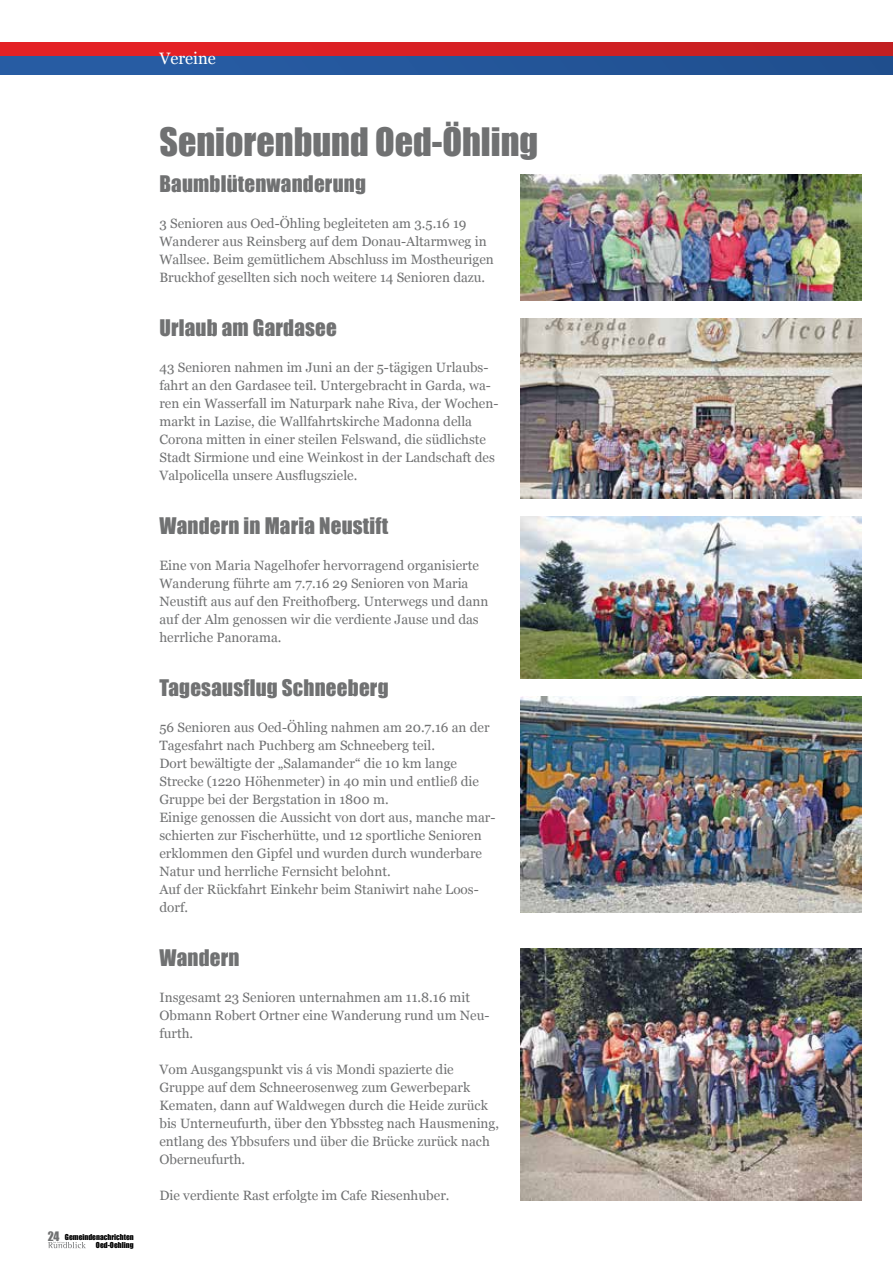
<style>
.page{position:relative;width:893px;height:1263px;background:#fff}
.page>*{position:absolute;margin:0;border:0;box-sizing:border-box;transform-origin:0 0}
.t1{font:36px "Impact";color:#707172}
.t2{font:21px "Impact";letter-spacing:.01em;color:#707172}
.t3{font:16.5px "Georgia";color:#fff}
.t4{font:13.5px/18px "Georgia";color:#707172}
.t5{font:7.5px/8.2px "Impact";color:#000;text-align:right}
.s1{font-size:12px;color:#707172}
</style>
<div class="page">
<div style="left:0;top:55px;width:893px;height:19px;background:#24579b"></div>
<svg style="left:0;top:43px;width:893px;height:12px;background:#d62023"></svg>
<svg style="left:48px;top:1242px;width:38px;height:6px"></svg>
<img style="left:521px;top:174px;width:340px;height:126px">
<img style="left:521px;top:516px;width:340px;height:162px">
<img style="left:521px;top:318px;width:340px;height:180px">
<img style="left:521px;top:696px;width:340px;height:216px">
<img style="left:521px;top:948px;width:340px;height:252px">
<p class="t5" style="left:48px;top:1233px;width:87px"><span class="s1">24</span> Gemeindenachrichten<br>Oed-Oehling</p>
<p class="t3" style="left:159px;top:48px;width:58px">Vereine</p>
<h1 class="t1" style="left:159px;top:114px;width:380px">Seniorenbund Oed-Öhling</h1>
<h2 class="t2" style="left:159px;top:168px;width:208px">Baumblütenwanderung</h2>
<p class="t4" style="left:159px;top:215px;width:336px">3 Senioren aus Oed-Öhling begleiteten am 3.5.16 19<br>Wanderer aus Reinsberg auf dem Donau-Altarmweg in Wallsee. Beim gemütlichem Abschluss im Mostheurigen Bruckhof gesellten sich noch weitere 14 Senioren dazu.</p>
<h2 class="t2" style="left:159px;top:312px;width:179px">Urlaub am Gardasee</h2>
<p class="t4" style="left:159px;top:359px;width:340px">43 Senioren nahmen im Juni an der 5-tägigen Urlaubs&shy;fahrt an den Gardasee teil. Untergebracht in Garda, wa&shy;ren ein Wasserfall im Naturpark nahe Riva, der Wochen&shy;markt in Lazise, die Wallfahrtskirche Madonna della Corona mitten in einer steilen Felswand, die südlichste Stadt Sirmione und eine Weinkost in der Landschaft des Valpolicella unsere Ausflugsziele.</p>
<h2 class="t2" style="left:159px;top:510px;width:230px">Wandern in Maria Neustift</h2>
<p class="t4" style="left:159px;top:557px;width:330px">Eine von Maria Nagelhofer hervorragend organisierte Wanderung führte am 7.7.16 29 Senioren von Maria Neustift aus auf den Freithofberg. Unterwegs und dann auf der Alm genossen wir die verdiente Jause und das herrliche Panorama.</p>
<h2 class="t2" style="left:159px;top:672px;width:231px">Tagesausflug Schneeberg</h2>
<p class="t4" style="left:159px;top:719px;width:337px">56 Senioren aus Oed-Öhling nahmen am 20.7.16 an der Tagesfahrt nach Puchberg am Schneeberg teil.<br>Dort bewältigte der „Salamander“ die 10 km lange Strecke (1220 Höhenmeter) in 40 min und entließ die Gruppe bei der Bergstation in 1800 m.<br>Einige genossen die Aussicht von dort aus, manche mar&shy;schierten zur Fischerhütte, und 12 sportliche Senioren erklommen den Gipfel und wurden durch wunderbare Natur und herrliche Fernsicht belohnt.<br>Auf der Rückfahrt Einkehr beim Staniwirt nahe Loos&shy;dorf.</p>
<h2 class="t2" style="left:159px;top:942px;width:82px">Wandern</h2>
<p class="t4" style="left:159px;top:989px;width:332px">Insgesamt 23 Senioren unternahmen am 11.8.16 mit<br>Obmann Robert Ortner eine Wanderung rund um Neu&shy;furth.</p>
<p class="t4" style="left:159px;top:1061px;width:341px">Vom Ausgangspunkt vis á vis Mondi spazierte die Gruppe auf dem Schneerosenweg zum Gewerbepark Kematen, dann auf Waldwegen durch die Heide zurück bis Unterneufurth, über den Ybbssteg nach Hausmening, entlang des Ybbsufers und über die Brücke zurück nach Oberneufurth.</p>
<p class="t4" style="left:159px;top:1187px;width:292px">Die verdiente Rast erfolgte im Cafe Riesenhuber.</p>
</div>
